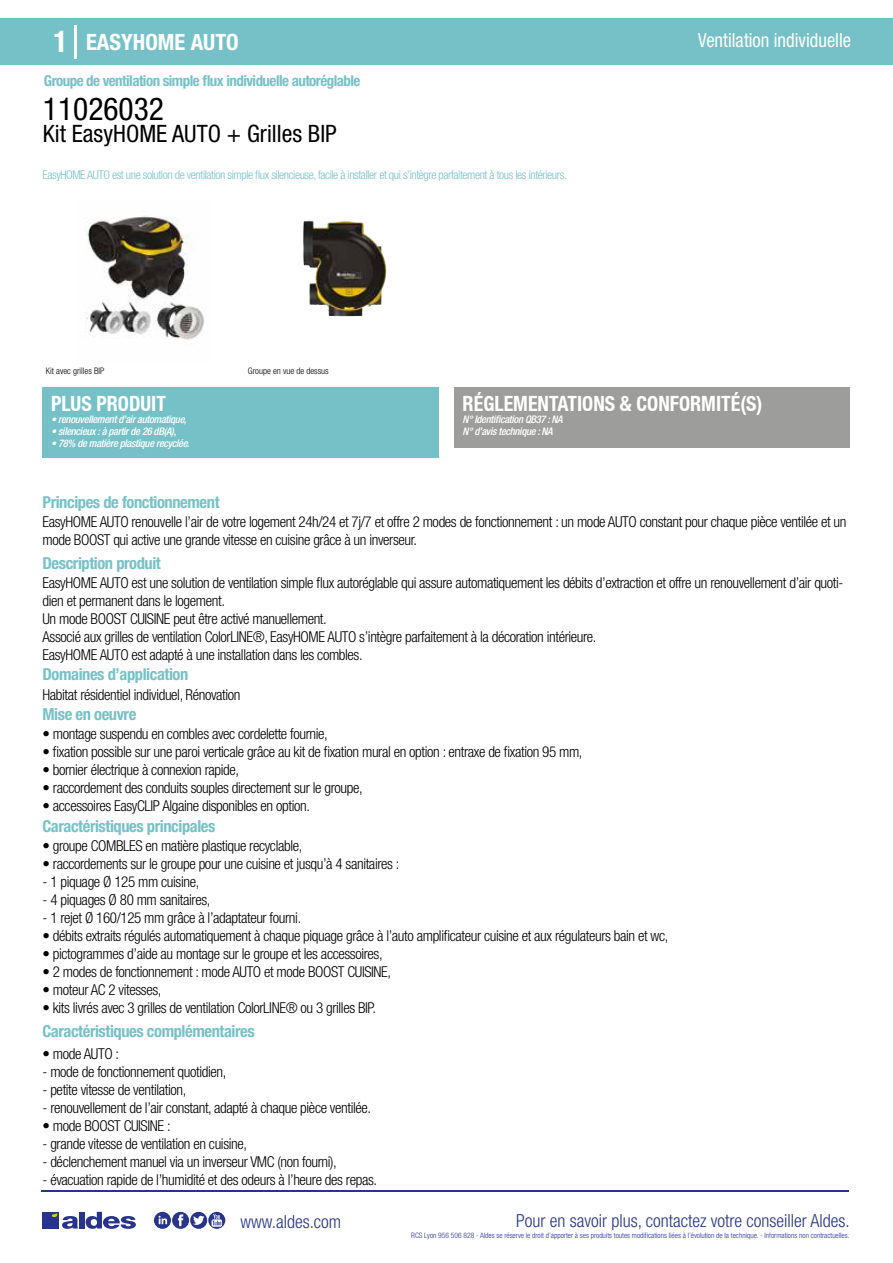
<style>
.page{position:relative;width:893px;height:1263px;background:#fff}
.page>*{position:absolute;margin:0;border:0;box-sizing:border-box;transform-origin:0 0}
.t1{font:condensed 31.5px "Helvetica Neue LT Std";color:#000}
.t2{font:condensed 24px "Helvetica Neue LT Std";color:#000}
.t3{font:700 condensed 22.5px "Helvetica Neue LT Std";color:#fff}
.t4{font:700 condensed 21px "Helvetica Neue";color:#fff;scale:.95 1}
.t5{font:condensed 19.5px "Helvetica Neue LT Std";color:#fff;scale:.95 1}
.t6{font:300 condensed 18px "Helvetica Neue";color:#28348b}
.t7{font:700 condensed 16.5px "Helvetica Neue LT Std";letter-spacing:-.025em;color:#76c1c7}
.t8{font:300 condensed 15px/18px "Helvetica Neue LT Std";letter-spacing:-.025em;color:#000}
.t9{font:700 condensed 15px "Helvetica Neue LT Std";letter-spacing:-.035em;color:#76c1c7}
.t10{font:300 condensed 12px "Helvetica Neue LT Std";letter-spacing:-.035em;color:#76c1c7}
.t11{font:italic 500 condensed 10.5px/12px "Helvetica Neue";letter-spacing:-.03em;color:#fff}
.t12{font:300 condensed 9px "Helvetica Neue";color:#000}
.t13{font:300 condensed 7.5px "Helvetica Neue";color:#28348b}
.s1{font-size:30px}
</style>
<div class="page">
<div style="left:0;top:18px;width:893px;height:46px;background:#76c1c7"></div>
<div style="left:454px;top:387px;width:396px;height:61px;background:#9d9d9c"></div>
<div style="left:43px;top:387px;width:396px;height:70px;background:#76c1c7"></div>
<hr style="left:74px;top:25px;width:2px;height:33px;background:#fff">
<svg style="left:86px;top:216px;width:301px;height:124px"></svg>
<img style="left:303px;top:220px;width:14px;height:72px">
<hr style="left:41px;top:1190px;width:808px;height:1px;background:#28348b">
<svg style="left:154px;top:1212px;width:71px;height:17px"></svg>
<div style="left:42px;top:1212px;width:17px;height:16px;background:#28348b"></div>
<div style="left:79px;top:1212px;width:5px;height:16px;background:#28348b"></div>
<svg style="left:86px;top:1212px;width:50px;height:17px"></svg>
<svg style="left:52px;top:1213px;width:26px;height:16px"></svg>
<h3 class="t3" style="left:54px;top:28px;width:187px"><span class="s1">1</span> EASYHOME AUTO</h3>
<h3 class="t5" style="left:698px;top:29px;width:162px">Ventilation individuelle</h3>
<p class="t9" style="left:44px;top:71px;width:318px">Groupe de ventilation simple flux individuelle autoréglable</p>
<h1 class="t1" style="left:43px;top:91px;width:122px">11026032</h1>
<h2 class="t2" style="left:43px;top:120px;width:295px">Kit EasyHOME AUTO + Grilles BIP</h2>
<p class="t10" style="left:43px;top:167px;width:526px">EasyHOME AUTO est une solution de ventilation simple flux silencieuse, facile à installer et qui s’intègre parfaitement à tous les intérieurs.</p>
<p class="t12" style="left:46px;top:365px;width:60px">Kit avec grilles BIP</p>
<p class="t12" style="left:248px;top:365px;width:82px">Groupe en vue de dessus</p>
<h3 class="t4" style="left:51px;top:391px;width:122px">PLUS PRODUIT</h3>
<p class="t11" style="left:51px;top:413px;width:137px">• renouvellement d’air automatique,</p>
<p class="t11" style="left:51px;top:425px;width:127px">• silencieux : à partir de 26 dB(A),</p>
<p class="t11" style="left:51px;top:437px;width:140px">• 78% de matière plastique recyclée.</p>
<p class="t7" style="left:43px;top:492px;width:179px">Principes de fonctionnement</p>
<h3 class="t4" style="left:463px;top:391px;width:317px">RÉGLEMENTATIONS &amp; CONFORMITÉ(S)</h3>
<p class="t11" style="left:463px;top:413px;width:102px">N° Identification QB37 : NA<br>N° d’avis technique : NA</p>
<p class="t8" style="left:43px;top:513px;width:805px">EasyHOME AUTO renouvelle l’air de votre logement 24h/24 et 7j/7 et offre 2 modes de fonctionnement : un mode AUTO constant pour chaque pièce ventilée et un mode BOOST qui active une grande vitesse en cuisine grâce à un inverseur.</p>
<p class="t8" style="left:43px;top:573px;width:802px">EasyHOME AUTO est une solution de ventilation simple flux autoréglable qui assure automatiquement les débits d’extraction et offre un renouvellement d’air quoti&shy;dien et permanent dans le logement.<br>Un mode BOOST CUISINE peut être activé manuellement.<br>Associé aux grilles de ventilation ColorLINE®, EasyHOME AUTO s’intègre parfaitement à la décoration intérieure.<br>EasyHOME AUTO est adapté à une installation dans les combles.</p>
<p class="t8" style="left:43px;top:685px;width:200px">Habitat résidentiel individuel, Rénovation</p>
<p class="t8" style="left:43px;top:725px;width:287px">• montage suspendu en combles avec cordelette fournie,</p>
<p class="t8" style="left:43px;top:743px;width:541px">• fixation possible sur une paroi verticale grâce au kit de fixation mural en option : entraxe de fixation 95 mm,</p>
<p class="t8" style="left:43px;top:761px;width:198px">• bornier électrique à connexion rapide,</p>
<p class="t8" style="left:43px;top:779px;width:322px">• raccordement des conduits souples directement sur le groupe,</p>
<p class="t8" style="left:43px;top:797px;width:269px">• accessoires EasyCLIP Algaine disponibles en option.</p>
<p class="t7" style="left:43px;top:553px;width:120px">Description produit</p>
<p class="t7" style="left:43px;top:664px;width:147px">Domaines d’application</p>
<p class="t7" style="left:43px;top:704px;width:95px">Mise en oeuvre</p>
<p class="t7" style="left:43px;top:816px;width:174px">Caractéristiques principales</p>
<p class="t8" style="left:43px;top:836px;width:261px">• groupe COMBLES en matière plastique recyclable,</p>
<p class="t8" style="left:43px;top:854px;width:358px">• raccordements sur le groupe pour une cuisine et jusqu’à 4 sanitaires :</p>
<p class="t8" style="left:43px;top:872px;width:158px">- 1 piquage Ø 125 mm cuisine,</p>
<p class="t8" style="left:43px;top:890px;width:169px">- 4 piquages Ø 80 mm sanitaires,</p>
<p class="t8" style="left:43px;top:908px;width:260px">- 1 rejet Ø 160/125 mm grâce à l’adaptateur fourni.</p>
<p class="t8" style="left:43px;top:926px;width:627px">• débits extraits régulés automatiquement à chaque piquage grâce à l’auto amplificateur cuisine et aux régulateurs bain et wc,</p>
<p class="t8" style="left:43px;top:944px;width:342px">• pictogrammes d’aide au montage sur le groupe et les accessoires,</p>
<p class="t8" style="left:43px;top:962px;width:350px">• 2 modes de fonctionnement : mode AUTO et mode BOOST CUISINE,</p>
<p class="t8" style="left:43px;top:980px;width:120px">• moteur AC 2 vitesses,</p>
<p class="t8" style="left:43px;top:998px;width:335px">• kits livrés avec 3 grilles de ventilation ColorLINE® ou 3 grilles BIP.</p>
<p class="t8" style="left:43px;top:1045px;width:78px">• mode AUTO :</p>
<p class="t8" style="left:43px;top:1063px;width:185px">- mode de fonctionnement quotidien,</p>
<p class="t8" style="left:43px;top:1081px;width:145px">- petite vitesse de ventilation,</p>
<p class="t8" style="left:43px;top:1099px;width:330px">- renouvellement de l’air constant, adapté à chaque pièce ventilée.</p>
<p class="t8" style="left:43px;top:1117px;width:130px">• mode BOOST CUISINE :</p>
<p class="t8" style="left:43px;top:1135px;width:206px">- grande vitesse de ventilation en cuisine,</p>
<p class="t8" style="left:43px;top:1153px;width:296px">- déclenchement manuel via un inverseur VMC (non fourni),</p>
<p class="t8" style="left:43px;top:1171px;width:336px">- évacuation rapide de l’humidité et des odeurs à l’heure des repas.</p>
<p class="t7" style="left:43px;top:1021px;width:214px">Caractéristiques complémentaires</p>
<p class="t6" style="left:240px;top:1211px;width:102px">www.aldes.com</p>
<p class="t6" style="left:516px;top:1211px;width:335px">Pour en savoir plus, contactez votre conseiller Aldes.</p>
<p class="t13" style="left:411px;top:1230px;width:440px">RCS Lyon 956 506 828 - Aldes se réserve le droit d’apporter à ses produits toutes modifications liées à l’évolution de la technique. - Informations non contractuelles.</p>
</div>
